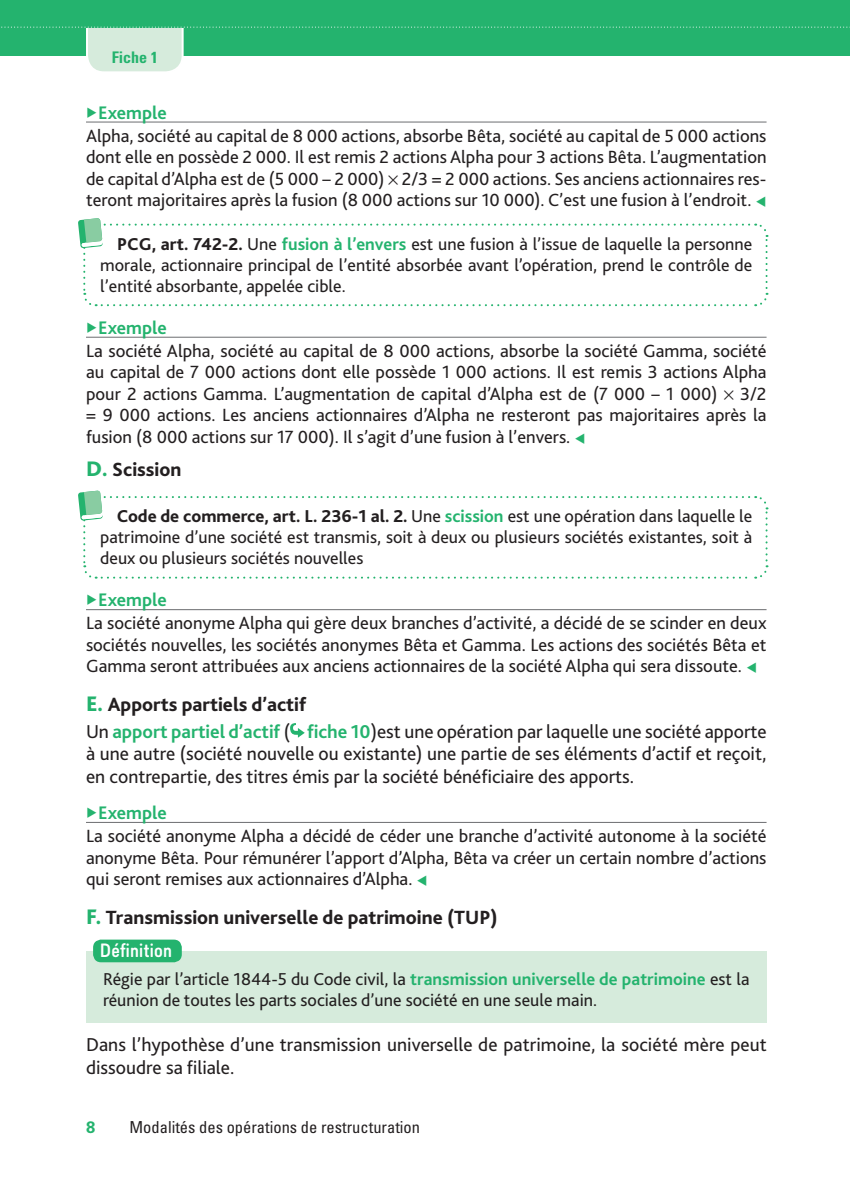
<style>
.page{position:relative;width:850px;height:1190px;background:#fff}
.page>*{position:absolute;margin:0;border:0;box-sizing:border-box;transform-origin:0 0}
.t1{font:800 20px "Bliss 2";color:#231f20}
.t2{font:19.6px/22.6px "Bliss 2";color:#231f20;text-align:justify}
.t3{font:700 19px "Bliss 2";color:#24b36e}
.t4{font:18.4px/21.4px "Bliss 2";color:#231f20;text-align:justify}
.t5{font:18px/21px "Bliss 2";color:#231f20;text-align:justify}
.t6{font:500 18px "Predige Rounded";letter-spacing:.015em;color:#fff}
.t7{font:condensed 16.4px "Univers LT Std";color:#231f20}
.t8{font:700 16.4px "Univers LT Std";color:#24b36e}
.t9{font:700 condensed 16px "Univers LT Std";color:#24b36e}
.s1{font-family:"STIX";font-weight:400;font-size:17px}
.s2{font-family:"STIX";font-size:17px;color:#24b36e}
.s3{font-weight:800}
.s4{font-weight:700;color:#24b36e}
.s5{font-size:22px;color:#24b36e}
</style>
<div class="page">
<hr style="left:86px;top:122px;width:680px;height:1px;background:#6c6d70">
<hr style="left:86px;top:337px;width:680px;height:1px;background:#6c6d70">
<hr style="left:86px;top:609px;width:680px;height:1px;background:#6c6d70">
<hr style="left:86px;top:822px;width:680px;height:1px;background:#6c6d70">
<div style="left:86px;top:951px;width:680px;height:72px;background:#d6ebdc"></div>
<svg style="left:290px;top:723px;width:15px;height:14px"></svg>
<svg style="left:78px;top:218px;width:690px;height:89px"></svg>
<svg style="left:78px;top:490px;width:690px;height:89px"></svg>
<div style="left:93px;top:939px;width:89px;height:23px;background:#24b36e;border-radius:8px"></div>
<svg style="left:0;top:0;width:850px;height:72px"></svg>
<p class="t9" style="left:112px;top:48px;width:48px">Fiche 1</p>
<p class="t3" style="left:86px;top:101px;width:82px"><span class="s1">▸</span>Exemple</p>
<p class="t4" style="left:86px;top:124px;width:682px">Alpha, société au capital de 8 000 actions, absorbe Bêta, société au capital de 5 000 actions dont elle en possède 2 000. Il est remis 2 actions Alpha pour 3 actions Bêta. L’augmentation de capital d’Alpha est de (5 000 – 2 000) 2/3 = 2 000 actions. Ses anciens actionnaires res&shy;teront majoritaires après la fusion (8 000 actions sur 10 000). C’est une fusion à l’endroit. <span class="s2">◂</span></p>
<p class="t5" style="left:100px;top:233px;width:653px;text-indent:17px"><span class="s3">PCG, art. 742‑2.</span> Une <span class="s4">fusion à l’envers</span> est une fusion à l’issue de laquelle la personne morale, actionnaire principal de l’entité absorbée avant l’opération, prend le contrôle de l’entité absorbante, appelée cible.</p>
<p class="t3" style="left:86px;top:316px;width:82px"><span class="s1">▸</span>Exemple</p>
<p class="t4" style="left:86px;top:339px;width:682px">La société Alpha, société au capital de 8 000 actions, absorbe la société Gamma, société au capital de 7 000 actions dont elle possède 1 000 actions. Il est remis 3 actions Alpha pour 2 actions Gamma. L’augmentation de capital d’Alpha est de (7 000 – 1 000) 3/2 = 9 000 actions. Les anciens actionnaires d’Alpha ne resteront pas majoritaires après la fusion (8 000 actions sur 17 000). Il s’agit d’une fusion à l’envers. <span class="s2">◂</span></p>
<p class="t1" style="left:86px;top:457px;width:97px"><span class="s5">D.</span> Scission</p>
<p class="t5" style="left:100px;top:505px;width:654px;text-indent:17px"><span class="s3">Code de commerce, art. L. 236‑1 al. 2.</span> Une <span class="s4">scission</span> est une opération dans laquelle le patrimoine d’une société est transmis, soit à deux ou plusieurs sociétés existantes, soit à deux ou plusieurs sociétés nouvelles</p>
<p class="t3" style="left:86px;top:588px;width:82px"><span class="s1">▸</span>Exemple</p>
<p class="t4" style="left:86px;top:612px;width:682px">La société anonyme Alpha qui gère deux branches d’activité, a décidé de se scinder en deux sociétés nouvelles, les sociétés anonymes Bêta et Gamma. Les actions des sociétés Bêta et Gamma seront attribuées aux anciens actionnaires de la société Alpha qui sera dissoute. <span class="s2">◂</span></p>
<p class="t1" style="left:86px;top:692px;width:222px"><span class="s5">E.</span> Apports partiels d’actif</p>
<p class="t2" style="left:86px;top:719px;width:682px">Un <span class="s4">apport partiel d’actif</span> ( <span class="s4">fiche 10</span>)est une opération par laquelle une société apporte à une autre (société nouvelle ou existante) une partie de ses éléments d’actif et reçoit, en contrepartie, des titres émis par la société bénéficiaire des apports.</p>
<p class="t3" style="left:86px;top:801px;width:82px"><span class="s1">▸</span>Exemple</p>
<p class="t4" style="left:86px;top:824px;width:682px">La société anonyme Alpha a décidé de céder une branche d’activité autonome à la société anonyme Bêta. Pour rémunérer l’apport d’Alpha, Bêta va créer un certain nombre d’actions qui seront remises aux actionnaires d’Alpha. <span class="s2">◂</span></p>
<p class="t1" style="left:86px;top:904px;width:413px"><span class="s5">F.</span> Transmission universelle de patrimoine (TUP)</p>
<p class="t6" style="left:100px;top:937px;width:73px">Définition</p>
<p class="t5" style="left:103px;top:968px;width:648px">Régie par l’article 1844‑5 du Code civil, la <span class="s4">transmission universelle de patrimoine</span> est la réunion de toutes les parts sociales d’une société en une seule main.</p>
<p class="t2" style="left:86px;top:1033px;width:682px">Dans l’hypothèse d’une transmission universelle de patrimoine, la société mère peut dissoudre sa filiale.</p>
<p class="t8" style="left:86px;top:1118px;width:11px">8</p>
<p class="t7" style="left:129px;top:1117px;width:292px">Modalités des opérations de restructuration</p>
</div>
